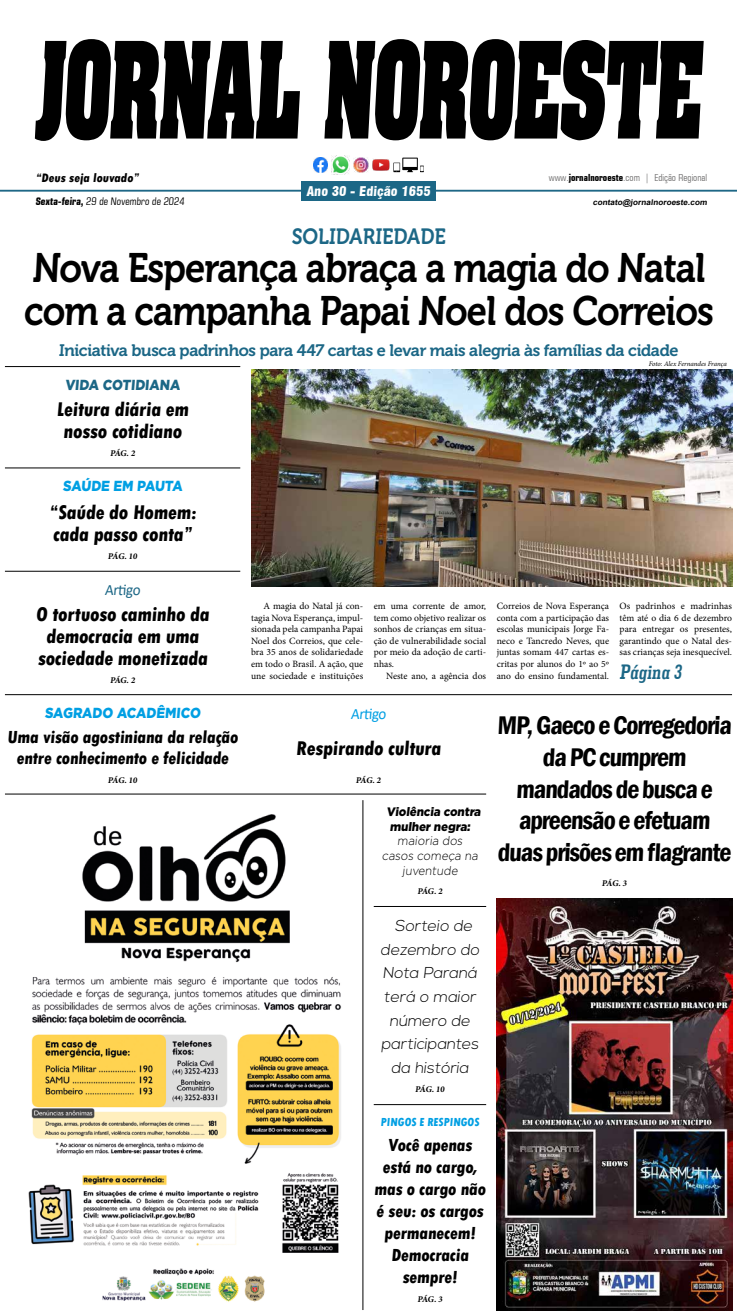
<style>
.page{position:relative;width:737px;height:1315px;background:#fff}
.page>*{position:absolute;margin:0;border:0;box-sizing:border-box;transform-origin:0 0}
.t1{font:700 113.75px "Aardvark";color:#000;scale:.58 1}
.t2{font:40.95px/43px "Museo 700";color:#000;scale:.89 1}
.t3{font:600 condensed 26.25px/31.5px "Franklin Gothic";color:#000;text-align:center}
.t4{font:22.05px "Museo 700";color:#1c6786;scale:.89 1}
.t5{font:700 condensed 21.18px "Geometric Slab 703 BT";color:#1c6786}
.t6{font:800 condensed 20.82px/21.9px "Tw Cen";color:#000;text-align:center}
.t7{font:800 condensed 18.38px/22.1px "Tw Cen";color:#000;text-align:center}
.t8{font:16.54px "Museo 700";color:#1c6786}
.t9{font:300 15.75px/23.6px "Nexa";color:#000;text-align:center}
.t10{font:15.75px "Calibri";color:#1c6786;scale:.95 1}
.t11{font:15.75px "Calibri";color:#009fe3;scale:.95 1}
.t12{font:900 14.61px "Gotham";color:#009fe3;scale:.89 1}
.t13{font:900 14.61px "Gotham";color:#1c6786;scale:.89 1}
.t14{font:900 condensed 13.12px "Swiss 721 BT";color:#fff;scale:1.05 1}
.t15{font:800 condensed 12.86px "Tw Cen";color:#000;scale:1.05 1}
.t16{font:300 12.25px/14.7px "Gotham";color:#000;text-align:center;scale:.93 1}
.t17{font:900 12.25px/14.7px "Gotham";color:#000;scale:.93 1}
.t18{font:800 condensed 12.25px "Tw Cen";color:#009fe3}
.t19{font:condensed 10.5px "Square 721 BT";color:#000}
.t20{font:9.62px/11.5px "Minion Pro";color:#000;text-align:justify}
.t21{font:condensed 9.62px "Square 721 BT";color:#706f6f}
.t22{font:700 8.75px "Minion Pro";color:#000}
.t23{font:700 7.88px "Arial";color:#000;scale:1.05 1}
.t24{font:italic 7px "Minion Pro";letter-spacing:-.01em;color:#000}
.s1{font-weight:700;color:#000}
.s2{font-weight:700}
</style>
<div class="page">
<hr style="left:0;top:190px;width:737px;height:2px;background:#1e6786">
<div style="left:301px;top:181px;width:134px;height:20px;background:#1c6786"></div>
<img style="left:313px;top:158px;width:15px;height:14px">
<img style="left:354px;top:158px;width:14px;height:14px">
<svg style="left:393px;top:158px;width:31px;height:14px"></svg>
<img style="left:332px;top:156px;width:18px;height:18px">
<img style="left:372px;top:159px;width:17px;height:12px">
<img style="left:28px;top:805px;width:335px;height:505px">
<hr style="left:5px;top:794px;width:481px;height:1px;background:#000">
<hr style="left:363px;top:800px;width:1px;height:510px;background:#000">
<img style="left:496px;top:898px;width:236px;height:412px">
<img style="left:251px;top:370px;width:481px;height:216px">
<hr style="left:5px;top:366px;width:235px;height:1px;background:#000">
<hr style="left:5px;top:468px;width:235px;height:1px;background:#000">
<hr style="left:5px;top:571px;width:235px;height:1px;background:#000">
<hr style="left:5px;top:694px;width:727px;height:1px;background:#000">
<hr style="left:374px;top:906px;width:112px;height:1px;background:#000">
<hr style="left:374px;top:1104px;width:112px;height:1px;background:#000">
<h1 class="t1" style="left:35px;top:-7px;width:1162px">JORNAL NOROESTE</h1>
<h3 class="t15" style="left:35px;top:170px;width:102px">“Deus seja louvado”</h3>
<p class="t23" style="left:593px;top:196px;width:112px">contato@jornalnoroeste.com</p>
<p class="t21" style="left:549px;top:172px;width:160px">www.<span class="s1">jornalnoroeste</span>.com | Edição Regional</p>
<h3 class="t14" style="left:306px;top:183px;width:121px">Ano 30 - Edição 1655</h3>
<p class="t19" style="left:35px;top:195px;width:152px"><span class="s2">Sexta-feira,</span> 29 de Novembro de 2024</p>
<h3 class="t4" style="left:291px;top:224px;width:176px">SOLIDARIEDADE</h3>
<h2 class="t2" style="left:24px;top:247px;width:779px">Nova Esperança abraça a magia do Natal com a campanha Papai Noel dos Correios</h2>
<h3 class="t8" style="left:59px;top:341px;width:622px">Iniciativa busca padrinhos para 447 cartas e levar mais alegria às famílias da cidade</h3>
<h3 class="t13" style="left:65px;top:375px;width:133px">VIDA COTIDIANA</h3>
<h3 class="t6" style="left:56px;top:398px;width:136px">Leitura diária em nosso cotidiano</h3>
<p class="t22" style="left:110px;top:447px;width:28px">PÁG.2</p>
<h3 class="t12" style="left:63px;top:476px;width:138px">SAÚDE EM PAUTA</h3>
<h3 class="t6" style="left:49px;top:502px;width:151px;text-align:left">“Saúde do Homem: cada passo conta”</h3>
<p class="t22" style="left:108px;top:550px;width:32px">PÁG.10</p>
<h3 class="t10" style="left:105px;top:579px;width:41px">Artigo</h3>
<h3 class="t6" style="left:36px;top:603px;width:177px">O tortuoso caminho da democracia em uma sociedade monetizada</h3>
<p class="t22" style="left:110px;top:674px;width:28px">PÁG.2</p>
<p class="t20" style="left:251px;top:600px;width:114px;text-indent:12px">A magia do Natal já con&shy;tagia Nova Esperança, impul&shy;sionada pela campanha Papai Noel dos Correios, que cele&shy;bra 35 anos de solidariedade em todo o Brasil. A ação, que une sociedade e instituições</p>
<p class="t20" style="left:374px;top:600px;width:114px">em uma corrente de amor, tem como objetivo realizar os sonhos de crianças em situa&shy;ção de vulnerabilidade social por meio da adoção de carti&shy;nhas.</p>
<p class="t20" style="left:386px;top:669px;width:101px">Neste ano, a agência dos</p>
<h3 class="t12" style="left:45px;top:703px;width:178px">SAGRADO ACADÊMICO</h3>
<h3 class="t11" style="left:351px;top:703px;width:41px">Artigo</h3>
<h3 class="t7" style="left:7px;top:725px;width:234px">Uma visão agostiniana da relação entre conhecimento e felicidade</h3>
<h3 class="t6" style="left:296px;top:737px;width:149px">Respirando cultura</h3>
<p class="t22" style="left:108px;top:773px;width:32px">PÁG.10</p>
<p class="t22" style="left:356px;top:773px;width:28px">PÁG.2</p>
<p class="t17" style="left:386px;top:804px;width:105px">Violência contra mulher negra:</p>
<p class="t16" style="left:382px;top:833px;width:107px">maioria dos casos começa na juventude</p>
<p class="t22" style="left:417px;top:884px;width:28px">PÁG.2</p>
<h3 class="t9" style="left:380px;top:914px;width:103px">Sorteio de dezembro do<br>Nota Paraná terá o maior número de participantes da história</h3>
<p class="t22" style="left:415px;top:1083px;width:32px">PÁG.10</p>
<p class="t18" style="left:380px;top:1114px;width:102px">PINGOS E RESPINGOS</p>
<h3 class="t7" style="left:374px;top:1134px;width:115px">Você apenas está no cargo, mas o cargo não é seu: os cargos permanecem!<br>Democracia sempre!</h3>
<p class="t22" style="left:417px;top:1293px;width:28px">PÁG.3</p>
<p class="t24" style="left:648px;top:359px;width:80px">Foto: Alex Fernandes França</p>
<p class="t20" style="left:496px;top:600px;width:114px">Correios de Nova Esperança conta com a participação das escolas municipais Jorge Fa&shy;neco e Tancredo Neves, que juntas somam 447 cartas es&shy;critas por alunos do 1º ao 5º ano do ensino fundamental.</p>
<p class="t20" style="left:619px;top:600px;width:114px">Os padrinhos e madrinhas têm até o dia 6 de dezembro para entregar os presentes, garantindo que o Natal des&shy;sas crianças seja inesquecível.</p>
<h3 class="t5" style="left:619px;top:658px;width:67px">Página 3</h3>
<h3 class="t3" style="left:497px;top:709px;width:237px">MP, Gaeco e Corregedoria da PC cumprem mandados de busca e apreensão e efetuam duas prisões em flagrante</h3>
<p class="t22" style="left:602px;top:877px;width:28px">PÁG.3</p>
</div>
